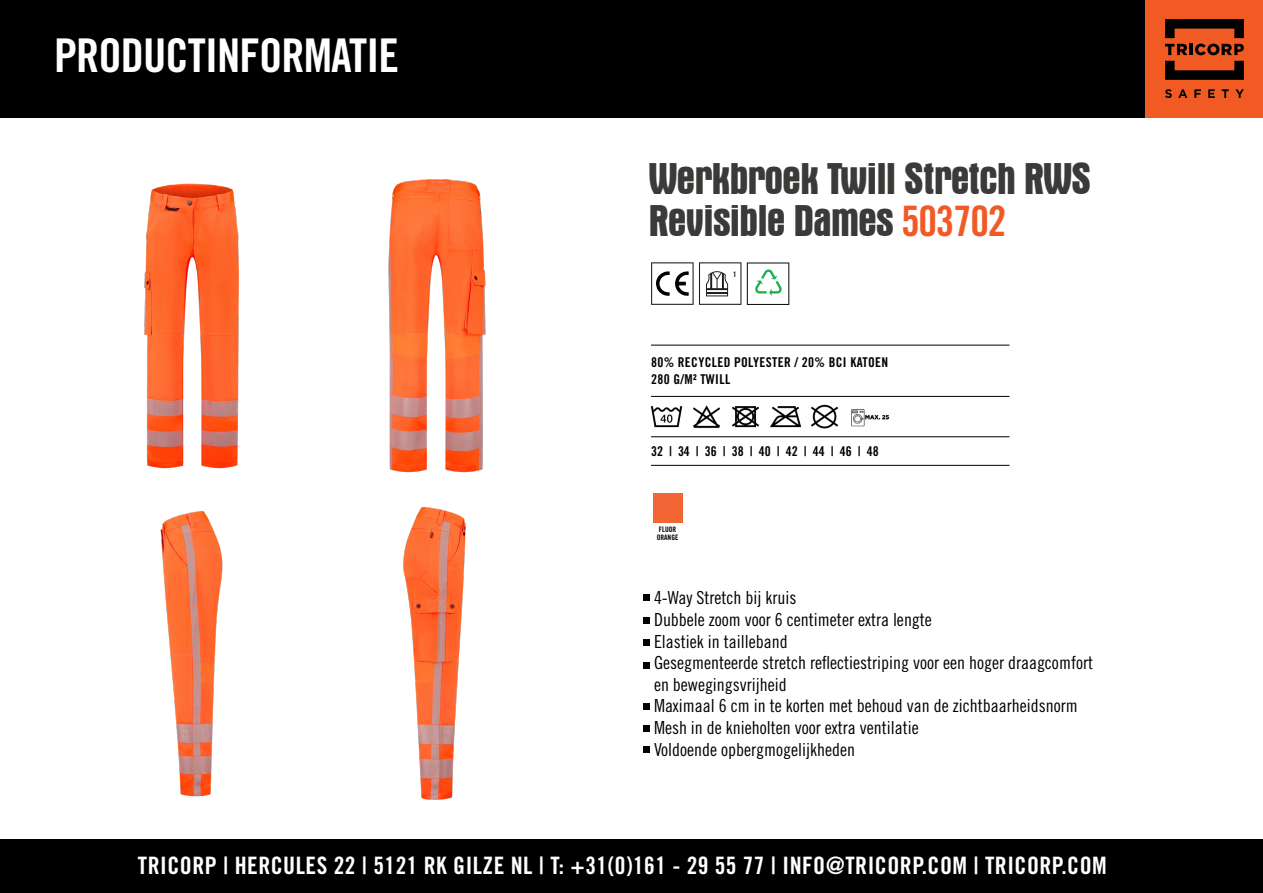
<style>
.page{position:relative;width:1263px;height:893px;background:#fff}
.page>*{position:absolute;margin:0;border:0;box-sizing:border-box;transform-origin:0 0}
.t1{font:46.5px "Trade Gothic LT Std Bd Cn 20";letter-spacing:-.02em;color:#fff}
.t2{font:700 condensed 45px/42px "Aurora BT";letter-spacing:-.025em;color:#393b38}
.t3{font:24px "Trade Gothic LT Std Bd Cn 20";letter-spacing:.02em;color:#fff}
.t4{font:18px/21.6px "Trade Gothic LT Std Cn 18";color:#000}
.t5{font:13.5px/16.5px "Trade Gothic LT Std Bd Cn 20";letter-spacing:.025em;color:#000}
.t6{font:13.5px "Trade Gothic LT Std Bd Cn 20";color:#000}
.t7{font:7.5px/7.5px "Trade Gothic LT Std Bd Cn 20";color:#000}
.s1{font-family:"Trade Gothic LT Std Bd Cn 20";font-weight:400;font-stretch:normal;font-size:42px;color:#f15a25}
</style>
<div class="page">
<div style="left:0;top:0;width:1263px;height:117px;background:#000"></div>
<div style="left:1146px;top:0;width:117px;height:117px;background:#f15a22"></div>
<svg style="left:1165px;top:44px;width:79px;height:11px"></svg>
<svg style="left:1165px;top:19px;width:79px;height:19px"></svg>
<svg style="left:1165px;top:61px;width:79px;height:19px"></svg>
<svg style="left:1165px;top:89px;width:7px;height:9px"></svg>
<svg style="left:1178px;top:89px;width:9px;height:9px"></svg>
<svg style="left:1194px;top:89px;width:7px;height:9px"></svg>
<svg style="left:1208px;top:89px;width:7px;height:9px"></svg>
<svg style="left:1222px;top:89px;width:7px;height:9px"></svg>
<svg style="left:1235px;top:89px;width:9px;height:9px"></svg>
<img style="left:144px;top:183px;width:95px;height:286px">
<img style="left:388px;top:179px;width:98px;height:294px">
<hr style="left:651px;top:345px;width:358px;height:1px;background:#000">
<hr style="left:651px;top:396px;width:358px;height:1px;background:#000">
<hr style="left:651px;top:436px;width:358px;height:1px;background:#000">
<hr style="left:651px;top:465px;width:358px;height:1px;background:#000">
<img style="left:650px;top:406px;width:33px;height:22px">
<img style="left:693px;top:405px;width:28px;height:24px">
<img style="left:732px;top:406px;width:28px;height:22px">
<img style="left:770px;top:406px;width:32px;height:22px">
<img style="left:811px;top:404px;width:28px;height:25px">
<img style="left:851px;top:409px;width:39px;height:17px">
<img style="left:653px;top:493px;width:29px;height:29px">
<svg style="left:651px;top:262px;width:90px;height:43px"></svg>
<svg style="left:747px;top:262px;width:42px;height:43px"></svg>
<img style="left:160px;top:510px;width:63px;height:287px">
<img style="left:403px;top:507px;width:63px;height:293px">
<div style="left:0;top:839px;width:1263px;height:54px;background:#000"></div>
<svg style="left:643px;top:595px;width:6px;height:6px"></svg>
<svg style="left:643px;top:617px;width:6px;height:6px"></svg>
<svg style="left:643px;top:640px;width:6px;height:6px"></svg>
<svg style="left:643px;top:704px;width:6px;height:6px"></svg>
<svg style="left:643px;top:726px;width:6px;height:6px"></svg>
<svg style="left:643px;top:746px;width:6px;height:6px"></svg>
<svg style="left:643px;top:662px;width:6px;height:6px"></svg>
<h1 class="t1" style="left:54px;top:28px;width:347px">PRODUCTINFORMATIE</h1>
<h2 class="t2" style="left:648px;top:158px;width:445px">Werkbroek Twill Stretch RWS<br>Revisible Dames <span class="s1">503702</span></h2>
<p class="t7" style="left:733px;top:270px;width:5px">1</p>
<p class="t5" style="left:651px;top:354px;width:239px">80% RECYCLED POLYESTER / 20% BCI KATOEN<br>280 G/M² TWILL</p>
<p class="t6" style="left:651px;top:443px;width:229px">32 | 34 | 36 | 38 | 40 | 42 | 44 | 46 | 48</p>
<p class="t7" style="left:657px;top:526px;width:23px">FLUOR<br>ORANGE</p>
<p class="t4" style="left:654px;top:587px;width:440px">4-Way Stretch bij kruis<br>Dubbele zoom voor 6 centimeter extra lengte<br>Elastiek in tailleband<br>Gesegmenteerde stretch reflectiestriping voor een hoger draagcomfort en bewegingsvrijheid<br>Maximaal 6 cm in te korten met behoud van de zichtbaarheidsnorm Mesh in de knieholten voor extra ventilatie<br>Voldoende opbergmogelijkheden</p>
<h3 class="t3" style="left:138px;top:851px;width:970px">TRICORP | HERCULES 22 | 5121 RK GILZE NL | T: +31(0)161 - 29 55 77 | INFO@TRICORP.COM | TRICORP.COM</h3>
</div>
